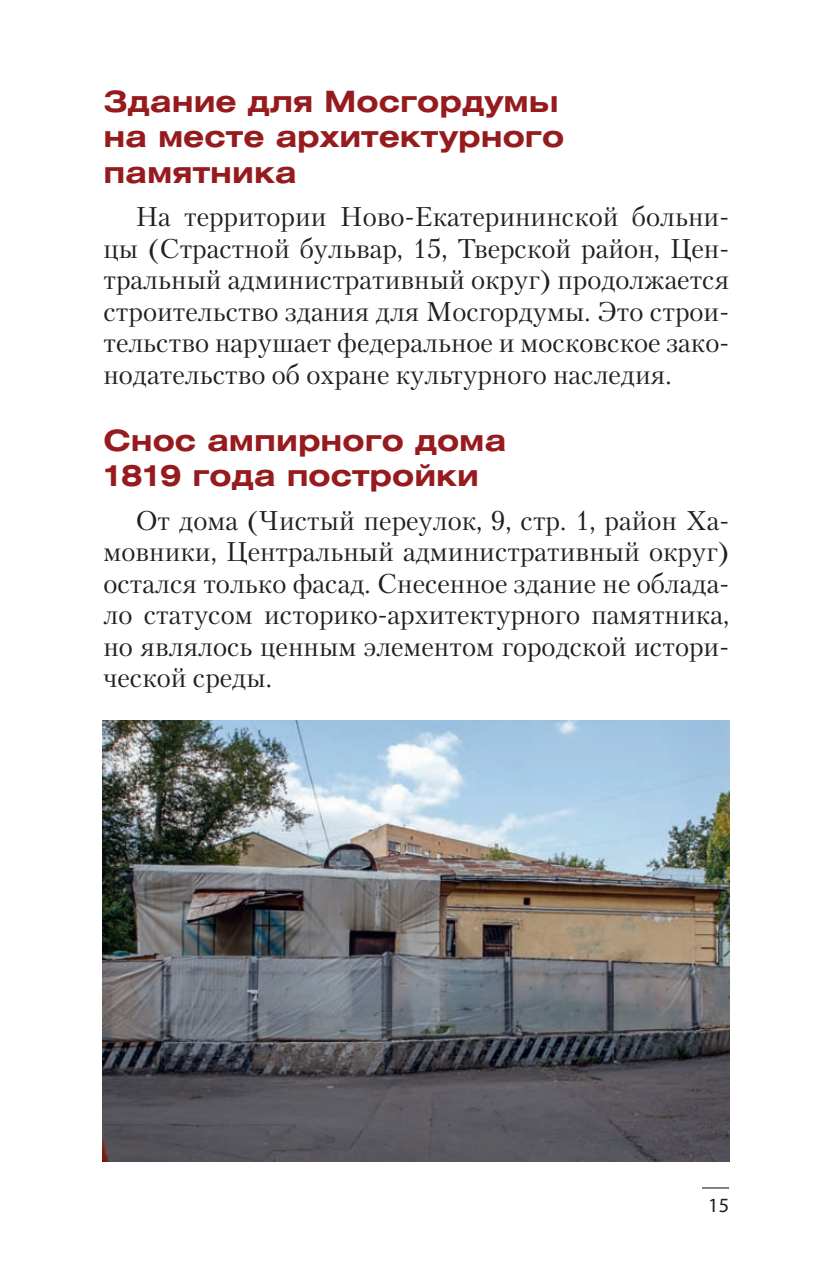
<style>
.page{position:relative;width:830px;height:1276px;background:#fff}
.page>*{position:absolute;margin:0;border:0;box-sizing:border-box;transform-origin:0 0}
.t1{font:700 29.25px/35.1px "Helios Ext";color:#961b1e}
.t2{font:27px/31.5px "Petersburg C";color:#231f20;text-align:justify}
.t3{font:20.25px "Myriad Pro";color:#231f20}
</style>
<div class="page">
<svg style="left:702px;top:1187px;width:26px;height:1px"></svg>
<img style="left:102px;top:721px;width:626px;height:440px">
<p class="t1" style="left:103px;top:87px;width:462px">Здание для Мосгордумы на месте архитектурного памятника</p>
<p class="t2" style="left:103px;top:203px;width:627px;text-indent:32px">На территории Ново-Екатерининской больни&shy;цы (Страстной бульвар, 15, Тверской район, Цен&shy;тральный административный округ) продолжается строительство здания для Мосгордумы. Это строи&shy;тельство нарушает федеральное и московское зако&shy;нодательство об охране культурного наследия.</p>
<p class="t1" style="left:103px;top:425px;width:404px">Снос ампирного дома<br>1819 года постройки</p>
<p class="t2" style="left:103px;top:506px;width:627px;text-indent:32px">От дома (Чистый переулок, 9, стр. 1, район Ха&shy;мовники, Центральный административный округ) остался только фасад. Снесенное здание не облада&shy;ло статусом историко-архитектурного памятника, но являлось ценным элементом городской истори&shy;ческой среды.</p>
<p class="t3" style="left:708px;top:1197px;width:22px">15</p>
</div>
